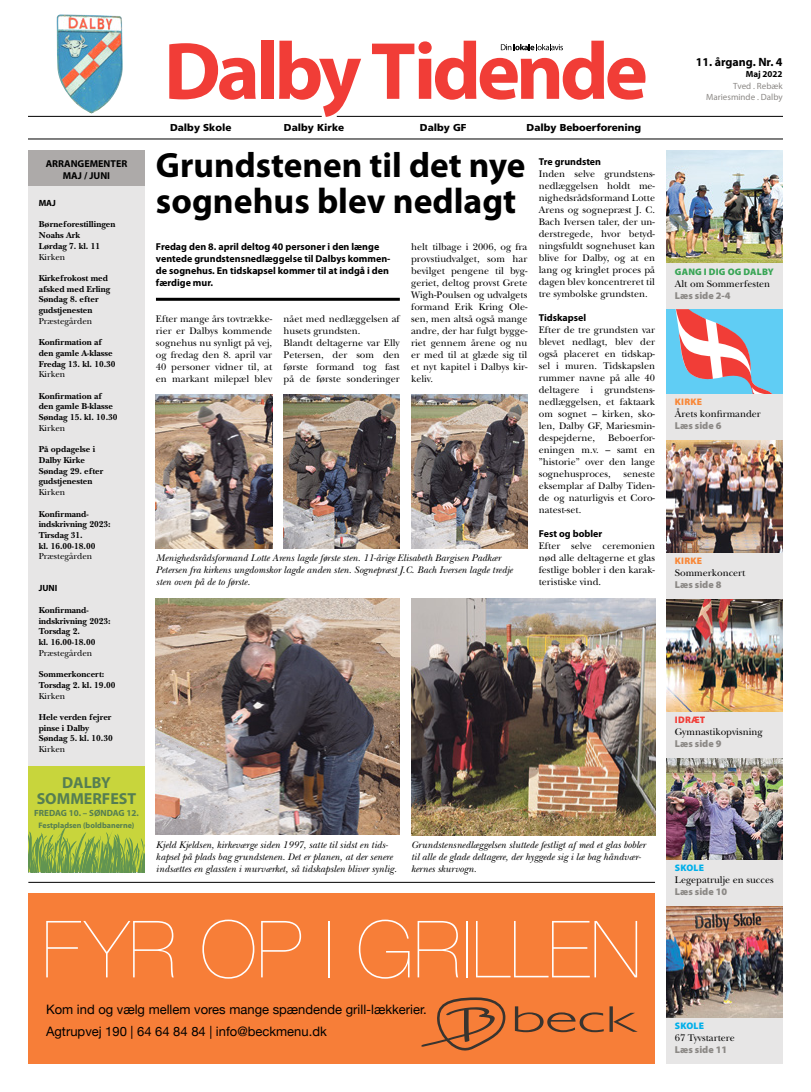
<style>
.page{position:relative;width:811px;height:1092px;background:#fff}
.page>*{position:absolute;margin:0;border:0;box-sizing:border-box;transform-origin:0 0}
.t1{font:200 79px "Helvetica Neue";color:#fff}
.t2{font:700 35.6px "Myriad Pro";color:#000}
.t3{font:700 35.3px "Myriad Pro";color:#000}
.t4{font:700 16px/16px "Myriad Pro";color:#557e52;text-align:center}
.t5{font:13px/22px "Helvetica Neue";color:#000}
.t6{font:700 12px "Myriad Pro";color:#000}
.t7{font:10px/12px "New Baskerville";color:#000;text-align:justify}
.t8{font:italic 10px/12px "New Baskerville";color:#000}
.t9{font:700 10px/12px "Myriad Pro";color:#000;text-align:center}
.t10{font:900 10px "Myriad Pro";color:#8c8986}
.t11{font:900 10px "Frutiger";color:#000}
.t12{font:900 9.5px "Myriad Pro";letter-spacing:.02em;color:#38a555}
.t13{font:900 9.5px "Myriad Pro";letter-spacing:.02em;color:#f88737}
.t14{font:900 9.5px "Myriad Pro";letter-spacing:.02em;color:#00afea}
.t15{font:900 9.5px "Myriad Pro";letter-spacing:.02em;color:#f13d37}
.t16{font:700 9px/10.7px "New Baskerville";color:#000}
.t17{font:9px "New Baskerville";color:#000}
.t18{font:9px/11px "Myriad Pro";color:#8c8986;text-align:right}
.t19{font:700 9px "Myriad Pro";color:#557e52}
.t20{font:700 9px "Myriad Pro";color:#000}
.t21{font:700 8px "Myriad Pro";color:#557e52}
</style>
<div class="page">
<hr style="left:28px;top:116px;width:294px;height:1px;background:#000">
<hr style="left:337px;top:116px;width:445px;height:1px;background:#000">
<svg style="left:169px;top:43px;width:87px;height:57px"></svg>
<div style="left:261px;top:41px;width:12px;height:58px;background:#f13d37"></div>
<svg style="left:372px;top:41px;width:273px;height:59px"></svg>
<hr style="left:28px;top:139px;width:754px;height:1px;background:#000">
<svg style="left:279px;top:41px;width:82px;height:76px"></svg>
<img style="left:57px;top:14px;width:66px;height:99px">
<div style="left:28px;top:151px;width:117px;height:721px;background:#e7e6e6"></div>
<div style="left:28px;top:150px;width:117px;height:36px;background:#adaaa9"></div>
<img style="left:666px;top:150px;width:116px;height:114px">
<div style="left:666px;top:309px;width:116px;height:85px;background:#60cdf4"></div>
<svg style="left:675px;top:309px;width:97px;height:85px"></svg>
<div style="left:666px;top:264px;width:116px;height:45px;background:#e7e6e6"></div>
<img style="left:666px;top:439px;width:116px;height:114px">
<img style="left:666px;top:598px;width:116px;height:113px">
<img style="left:666px;top:757px;width:116px;height:102px">
<img style="left:666px;top:905px;width:116px;height:113px">
<div style="left:666px;top:553px;width:116px;height:45px;background:#e7e6e6"></div>
<div style="left:666px;top:711px;width:116px;height:46px;background:#e7e6e6"></div>
<div style="left:666px;top:859px;width:116px;height:46px;background:#e7e6e6"></div>
<div style="left:666px;top:1018px;width:116px;height:45px;background:#e7e6e6"></div>
<div style="left:666px;top:394px;width:116px;height:45px;background:#e7e6e6"></div>
<hr style="left:28px;top:882px;width:627px;height:1px;background:#000">
<hr style="left:156px;top:298px;width:244px;height:3px;background:#000">
<div style="left:28px;top:893px;width:627px;height:170px;background:#f77e38"></div>
<svg style="left:515px;top:1006px;width:123px;height:26px"></svg>
<svg style="left:421px;top:997px;width:85px;height:54px"></svg>
<img style="left:156px;top:394px;width:116px;height:154px">
<img style="left:156px;top:598px;width:244px;height:236px">
<img style="left:411px;top:598px;width:244px;height:237px">
<img style="left:283px;top:394px;width:117px;height:154px">
<img style="left:411px;top:394px;width:116px;height:154px">
<div style="left:28px;top:766px;width:117px;height:106px;background:#c8d53c"></div>
<svg style="left:28px;top:827px;width:117px;height:45px"></svg>
<p class="t9" style="left:46px;top:157px;width:83px">ARRANGEMENTER<br>MAJ / JUNI</p>
<p class="t20" style="left:39px;top:197px;width:19px">MAJ</p>
<p class="t16" style="left:39px;top:219px;width:78px">Børneforestillingen<br>Noahs Ark<br>Lørdag 7. kl. 11</p>
<p class="t17" style="left:39px;top:251px;width:28px">Kirken</p>
<p class="t16" style="left:39px;top:273px;width:73px">Kirkefrokost med afsked med Erling<br>Søndag 8. efter gudstjenesten</p>
<p class="t17" style="left:39px;top:315px;width:55px">Præstegården</p>
<p class="t16" style="left:39px;top:337px;width:78px">Konfirmation af den gamle A-klasse<br>Fredag 13. kl. 10.30</p>
<p class="t17" style="left:39px;top:369px;width:28px">Kirken</p>
<p class="t16" style="left:39px;top:390px;width:80px">Konfirmation af den gamle B-klasse<br>Søndag 15. kl. 10.30</p>
<p class="t17" style="left:39px;top:422px;width:28px">Kirken</p>
<p class="t16" style="left:39px;top:444px;width:66px">På opdagelse i<br>Dalby Kirke<br>Søndag 29. efter gudstjenesten</p>
<p class="t17" style="left:39px;top:487px;width:28px">Kirken</p>
<p class="t16" style="left:39px;top:508px;width:74px">Konfirmand&shy;indskrivning 2023:<br>Tirsdag 31.<br>kl. 16.00-18.00</p>
<p class="t17" style="left:39px;top:551px;width:55px">Præstegården</p>
<p class="t20" style="left:39px;top:582px;width:20px">JUNI</p>
<p class="t16" style="left:39px;top:604px;width:74px">Konfirmand&shy;indskrivning 2023:<br>Torsdag 2.<br>kl. 16.00-18.00</p>
<p class="t17" style="left:39px;top:647px;width:55px">Præstegården</p>
<p class="t16" style="left:39px;top:669px;width:78px">Sommerkoncert:<br>Torsdag 2. kl. 19.00</p>
<p class="t17" style="left:39px;top:690px;width:28px">Kirken</p>
<p class="t16" style="left:39px;top:711px;width:76px">Hele verden fejrer pinse i Dalby<br>Søndag 5. kl. 10.30</p>
<p class="t17" style="left:39px;top:743px;width:28px">Kirken</p>
<h3 class="t4" style="left:37px;top:773px;width:101px">DALBY<br>SOMMERFEST</h3>
<p class="t19" style="left:34px;top:806px;width:106px">FREDAG 10. – SØNDAG 12.</p>
<p class="t21" style="left:39px;top:819px;width:97px">Festpladsen (boldbanerne)</p>
<p class="t11" style="left:170px;top:121px;width:63px">Dalby Skole</p>
<p class="t11" style="left:284px;top:121px;width:62px">Dalby Kirke</p>
<p class="t11" style="left:420px;top:121px;width:48px">Dalby GF</p>
<p class="t11" style="left:526px;top:121px;width:116px">Dalby Beboerforening</p>
<h3 class="t3" style="left:156px;top:142px;width:371px">Grundstenen til det nye</h3>
<h2 class="t2" style="left:156px;top:177px;width:362px">sognehus blev nedlagt</h2>
<p class="t9" style="left:156px;top:240px;width:236px;text-align:left">Fredag den 8. april deltog 40 personer i den længe ventede grundstensnedlæggelse til Dalbys kommen&shy;de sognehus. En tidskapsel kommer til at indgå i den færdige mur.</p>
<p class="t7" style="left:156px;top:312px;width:118px">Efter mange års tovtrække&shy;rier er Dalbys kommende sognehus nu synligt på vej, og fredag den 8. april var 40 personer vidner til, at en markant milepæl blev</p>
<p class="t7" style="left:283px;top:312px;width:118px;text-align:left">nået med nedlæggelsen af husets grundsten.<br>Blandt deltagerne var Elly<br>Petersen, der som den første formand tog fast på de første sonderinger</p>
<p class="t7" style="left:411px;top:240px;width:118px">helt tilbage i 2006, og fra provstiudvalget, som har bevilget pengene til byg&shy;geriet, deltog provst Grete Wigh-Poulsen og udvalgets formand Erik Kring Ole&shy;sen, men altså også mange andre, der har fulgt bygge&shy;riet gennem årene og nu er med til at glæde sig til et nyt kapitel i Dalbys kir&shy;keliv.</p>
<p class="t8" style="left:156px;top:552px;width:358px">Menighedsrådsformand Lotte Arens lagde første sten. 11-årige Elisabeth Bargisen Padkær<br>Petersen fra kirkens ungdomskor lagde anden sten. Sognepræst J.C. Bach Iversen lagde tredje sten oven på de to første.</p>
<p class="t9" style="left:539px;top:155px;width:64px">Tre grundsten</p>
<p class="t7" style="left:539px;top:168px;width:118px">Inden selve grundstens&shy;nedlæggelsen holdt me&shy;nighedsrådsformand Lotte Arens og sognepræst J. C.<br>Bach Iversen taler, der un&shy;derstregede, hvor betyd&shy;ningsfuldt sognehuset kan blive for Dalby, og at en lang og kringlet proces på dagen blev koncentreret til tre symbolske grundsten.</p>
<p class="t9" style="left:539px;top:311px;width:49px">Tidskapsel</p>
<p class="t7" style="left:539px;top:324px;width:118px">Efter de tre grundsten var blevet nedlagt, blev der også placeret en tidskap&shy;sel i muren. Tidskapslen rummer navne på alle 40 deltagere i grundstens&shy;nedlæggelsen, et faktaark om sognet – kirken, sko&shy;len, Dalby GF, Mariesmin&shy;despejderne,</p>
<p class="t7" style="left:539px;top:432px;width:118px;text-indent:69px">Beboerfor&shy;eningen m.v. – samt en ”historie” over den lange sognehusproces,</p>
<p class="t7" style="left:539px;top:468px;width:118px;text-indent:85px">seneste eksemplar af Dalby Tiden&shy;de og naturligvis et Coro&shy;natest-set.</p>
<p class="t9" style="left:539px;top:527px;width:65px">Fest og bobler</p>
<p class="t7" style="left:539px;top:540px;width:118px">Efter selve ceremonien nød alle deltagerne et glas festlige bobler i den karak&shy;teristiske vind.</p>
<p class="t8" style="left:156px;top:839px;width:242px">Kjeld Kjeldsen, kirkeværge siden 1997, satte til sidst en tids&shy;kapsel på plads bag grundstenen. Det er planen, at der senere indsættes en glassten i murværket, så tidskapslen bliver synlig.</p>
<p class="t8" style="left:411px;top:839px;width:236px">Grundstensnedlæggelsen sluttede festligt af med et glas bobler til alle de glade deltagere, der hyggede sig i læ bag håndvær&shy;kernes skurvogn.</p>
<h1 class="t1" style="left:42px;top:887px;width:601px">FYR OP I GRILLEN</h1>
<h3 class="t5" style="left:46px;top:999px;width:382px">Kom ind og vælg mellem vores mange spændende grill-lækkerier.<br>Agtrupvej 190 | 64 64 84 84 | info@beckmenu.dk</h3>
<p class="t6" style="left:696px;top:54px;width:88px">11. årgang. Nr. 4</p>
<p class="t20" style="left:746px;top:68px;width:38px">Maj 2022</p>
<p class="t18" style="left:706px;top:80px;width:78px">Tved . Rebæk<br>Mariesminde . Dalby</p>
<p class="t12" style="left:675px;top:265px;width:100px">GANG I DIG OG DALBY</p>
<p class="t7" style="left:675px;top:278px;width:97px">Alt om Sommerfesten</p>
<p class="t10" style="left:675px;top:289px;width:57px">Læs side 2-4</p>
<p class="t13" style="left:675px;top:396px;width:29px">KIRKE</p>
<p class="t7" style="left:675px;top:408px;width:87px">Årets konfirmander</p>
<p class="t10" style="left:675px;top:419px;width:48px">Læs side 6</p>
<p class="t13" style="left:675px;top:554px;width:29px">KIRKE</p>
<p class="t7" style="left:675px;top:567px;width:72px">Sommerkoncert</p>
<p class="t10" style="left:675px;top:578px;width:48px">Læs side 8</p>
<p class="t15" style="left:675px;top:713px;width:32px">IDRÆT</p>
<p class="t7" style="left:675px;top:725px;width:89px">Gymnastikopvisning</p>
<p class="t10" style="left:675px;top:737px;width:48px">Læs side 9</p>
<p class="t14" style="left:675px;top:861px;width:31px">SKOLE</p>
<p class="t7" style="left:675px;top:873px;width:100px">Legepatrulje en succes</p>
<p class="t10" style="left:675px;top:884px;width:54px">Læs side 10</p>
<p class="t14" style="left:675px;top:1019px;width:31px">SKOLE</p>
<p class="t7" style="left:675px;top:1032px;width:62px">67 Tyvstartere</p>
<p class="t10" style="left:675px;top:1043px;width:54px">Læs side 11</p>
</div>
